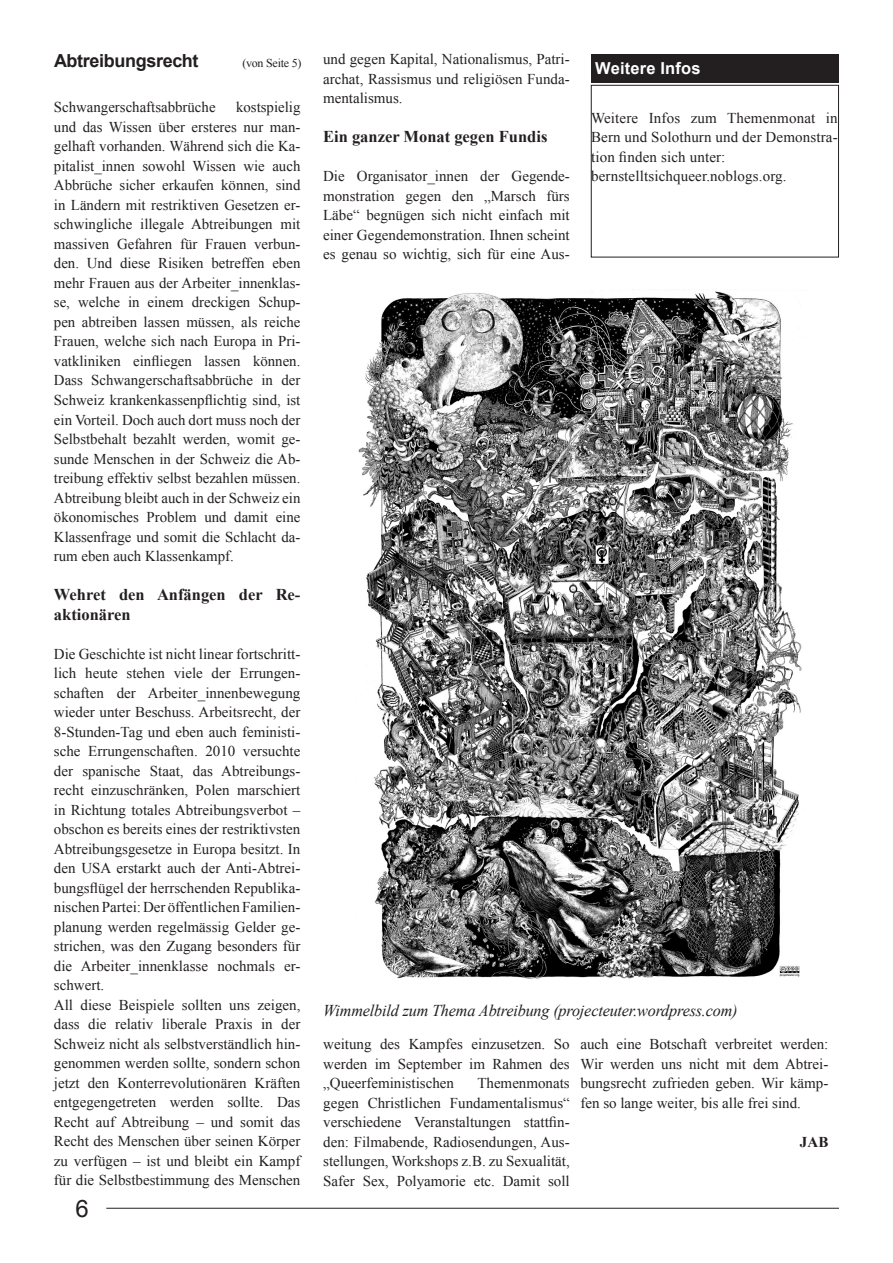
<style>
.page{position:relative;width:893px;height:1263px;background:#fff}
.page>*{position:absolute;margin:0;border:0;box-sizing:border-box;transform-origin:0 0}
.t1{font:24px "Arial";color:#231f20}
.t2{font:700 18px "Arial";letter-spacing:-.02em;color:#231f20}
.t3{font:700 16.5px/19.5px "Times New Roman";color:#231f20}
.t4{font:italic 16.5px "Times New Roman";letter-spacing:-.01em;color:#231f20}
.t5{font:700 16.5px "Arial";letter-spacing:.01em;color:#fff}
.t6{font:15px/19.5px "Times New Roman";color:#231f20;text-align:justify}
.t7{font:700 15px "Times New Roman";color:#231f20}
.t8{font:12px "Times New Roman";letter-spacing:-.02em;color:#231f20}
</style>
<div class="page">
<hr style="left:106px;top:1208px;width:733px;height:1px;background:#231f20">
<img style="left:358px;top:289px;width:444px;height:690px">
<div style="left:591px;top:85px;width:248px;height:172px;border:1px solid #231f20"></div>
<div style="left:591px;top:54px;width:248px;height:29px;background:#231f20"></div>
<p class="t2" style="left:54px;top:49px;width:146px">Abtreibungsrecht</p>
<p class="t8" style="left:242px;top:55px;width:61px">(von Seite 5)</p>
<p class="t6" style="left:54px;top:97px;width:248px;text-indent:182px">kostspielig und das Wissen über ersteres nur man&shy;gelhaft vorhanden. Während sich die Ka&shy;pitalist_innen sowohl Wissen wie auch Abbrüche sicher erkaufen können, sind in Ländern mit restriktiven Gesetzen er&shy;schwingliche illegale Abtreibungen mit massiven Gefahren für Frauen verbun&shy;den. Und diese Risiken betreffen eben mehr Frauen aus der Arbeiter_innenklas&shy;se, welche in einem dreckigen Schup&shy;pen abtreiben lassen müssen, als reiche Frauen, welche sich nach Europa in Pri&shy;vatkliniken einfliegen lassen können.<br>Dass Schwangerschaftsabbrüche in der Schweiz krankenkassenpflichtig sind, ist ein Vorteil. Doch auch dort muss noch der Selbstbehalt bezahlt werden, womit ge&shy;sunde Menschen in der Schweiz die Ab&shy;treibung effektiv selbst bezahlen müssen.<br>Abtreibung bleibt auch in der Schweiz ein ökonomisches Problem und damit eine Klassenfrage und somit die Schlacht da&shy;rum eben auch Klassenkampf.</p>
<p class="t3" style="left:54px;top:584px;width:248px">Wehret den Anfängen der Re&shy;aktionären</p>
<p class="t6" style="left:54px;top:643px;width:248px;text-align:left">Die Geschichte ist nicht linear fortschritt&shy;lich heute stehen viele der Errungen&shy;schaften der Arbeiter_innenbewegung wieder unter Beschuss. Arbeitsrecht, der 8-Stunden-Tag und eben auch feministi&shy;sche Errungenschaften. 2010 versuchte der spanische Staat, das Abtreibungs&shy;recht einzuschränken, Polen marschiert in Richtung totales Abtreibungsverbot – obschon es bereits eines der restriktivsten Abtreibungsgesetze in Europa besitzt. In den USA erstarkt auch der Anti-Abtrei&shy;bungsflügel der herrschenden Republika&shy;nischen Partei: Der öffentlichen Familien&shy;planung werden regelmässig Gelder ge&shy;strichen, was den Zugang besonders für die Arbeiter_innenklasse nochmals er&shy;schwert.<br>All diese Beispiele sollten uns zeigen, dass die relativ liberale Praxis in der Schweiz nicht als selbstverständlich hin&shy;genommen werden sollte, sondern schon jetzt den Konterrevolutionären Kräften entgegengetreten werden sollte. Das Recht auf Abtreibung – und somit das Recht des Menschen über seinen Körper zu verfügen – ist und bleibt ein Kampf für die Selbstbestimmung des Menschen</p>
<p class="t6" style="left:54px;top:97px;width:163px">Schwangerschaftsabbrüche</p>
<h1 class="t1" style="left:76px;top:1192px;width:15px">6</h1>
<p class="t6" style="left:323px;top:49px;width:248px">und gegen Kapital, Nationalismus, Patri&shy;archat, Rassismus und religiösen Funda&shy;mentalismus.</p>
<p class="t3" style="left:323px;top:127px;width:226px">Ein ganzer Monat gegen Fundis</p>
<p class="t6" style="left:323px;top:166px;width:248px">Die Organisator_innen der Gegende&shy;monstration gegen den „Marsch fürs Läbe“ begnügen sich nicht einfach mit einer Gegendemonstration. Ihnen scheint es genau so wichtig, sich für eine Aus-</p>
<p class="t5" style="left:595px;top:57px;width:107px">Weitere Infos</p>
<p class="t6" style="left:591px;top:108px;width:248px;text-align:left">Weitere Infos zum Themenmonat in Bern und Solothurn und der Demonstra&shy;tion finden sich unter: bernstelltsichqueer.noblogs.org.</p>
<p class="t4" style="left:323px;top:999px;width:416px">Wimmelbild zum Thema Abtreibung (projecteuter.wordpress.com)</p>
<p class="t6" style="left:323px;top:1034px;width:248px">weitung des Kampfes einzusetzen. So werden im September im Rahmen des „Queerfeministischen</p>
<p class="t6" style="left:323px;top:1073px;width:248px;text-indent:154px">Themenmonats gegen Christlichen Fundamentalismus“ verschiedene Veranstaltungen stattfin&shy;den: Filmabende, Radiosendungen, Aus&shy;stellungen, Workshops z.B. zu Sexualität, Safer Sex, Polyamorie etc. Damit soll</p>
<p class="t6" style="left:580px;top:1034px;width:249px">auch eine Botschaft verbreitet werden:<br>Wir werden uns nicht mit dem Abtrei&shy;bungsrecht zufrieden geben. Wir kämp&shy;fen so lange weiter, bis alle frei sind.</p>
<p class="t7" style="left:800px;top:1131px;width:30px">JAB</p>
</div>
